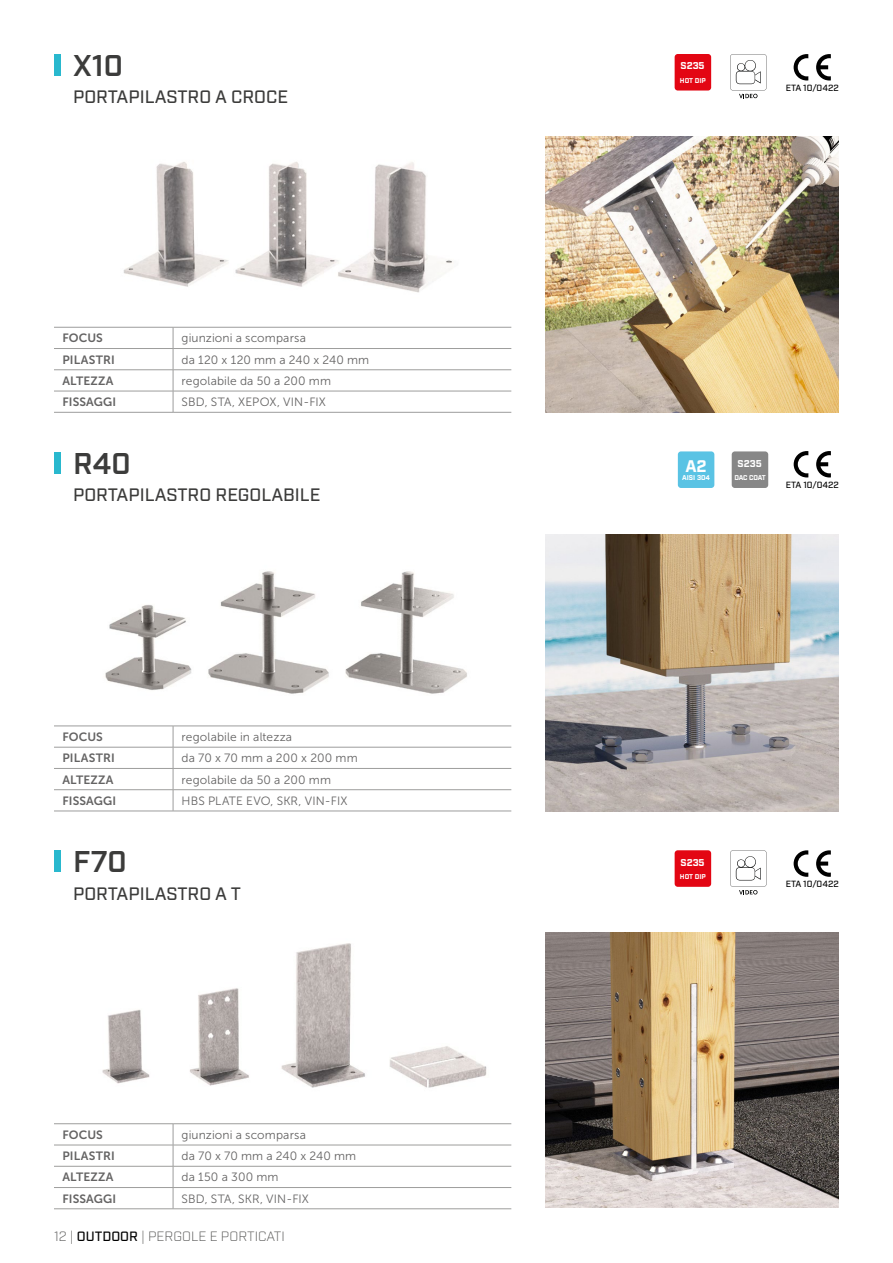
<style>
.page{position:relative;width:893px;height:1263px;background:#fff}
.page>*{position:absolute;margin:0;border:0;box-sizing:border-box;transform-origin:0 0}
.HEAD_1_CAP{font:600 30px "Industry";color:#3c3c3b}
.SUBHEAD_3_CAP{font:500 18px "Industry";color:#3c3c3b}
.SUBHEAD{font:500 18px "Industry";color:#3c3c3b}
.t1{font:700 16.8px "Industry";color:#fff}
.t2{font:300 13.5px "Industry";color:#575756}
.table_body_-_left{font:12px "Museo Sans 300";letter-spacing:.01em;color:#646363}
.table_head_-_left{font:12px "Museo Sans 700";letter-spacing:.01em;color:#646363}
.t3{font:700 9.9px "Industry";color:#fff}
.ICON{font:500 9px "Industry";color:#000}
.t4{font:700 6.9px "Industry";color:#fff}
.s1{font-weight:500;color:#000}
</style>
<div class="page">
<div style="left:54px;top:452px;width:6px;height:22px;background:#29b8ce"></div>
<img style="left:123px;top:162px;width:329px;height:131px">
<img style="left:105px;top:571px;width:362px;height:123px">
<img style="left:102px;top:943px;width:385px;height:145px">
<div style="left:54px;top:850px;width:6px;height:22px;background:#29b8ce"></div>
<div style="left:54px;top:54px;width:6px;height:22px;background:#29b8ce"></div>
<img style="left:545px;top:136px;width:294px;height:276px">
<img style="left:545px;top:932px;width:294px;height:276px">
<img style="left:545px;top:535px;width:294px;height:276px">
<svg style="left:794px;top:54px;width:14px;height:27px"></svg>
<svg style="left:816px;top:54px;width:15px;height:27px"></svg>
<svg style="left:730px;top:54px;width:37px;height:44px"></svg>
<div style="left:675px;top:54px;width:36px;height:37px;background:#e30613;border-radius:3px"></div>
<div style="left:732px;top:451px;width:36px;height:37px;background:#878787;border-radius:3px"></div>
<div style="left:678px;top:451px;width:36px;height:37px;background:#5ac3e4;border-radius:3px"></div>
<svg style="left:794px;top:451px;width:14px;height:26px"></svg>
<svg style="left:816px;top:451px;width:15px;height:26px"></svg>
<svg style="left:794px;top:850px;width:14px;height:27px"></svg>
<svg style="left:816px;top:850px;width:15px;height:27px"></svg>
<div style="left:675px;top:850px;width:36px;height:37px;background:#e30613;border-radius:3px"></div>
<svg style="left:730px;top:850px;width:37px;height:44px"></svg>
<hr style="left:54px;top:327px;width:119px;height:1px;background:#9d9d9c">
<hr style="left:173px;top:327px;width:338px;height:1px;background:#9d9d9c">
<hr style="left:54px;top:348px;width:119px;height:1px;background:#9d9d9c">
<hr style="left:173px;top:348px;width:338px;height:1px;background:#9d9d9c">
<hr style="left:54px;top:369px;width:119px;height:1px;background:#9d9d9c">
<hr style="left:173px;top:369px;width:338px;height:1px;background:#9d9d9c">
<hr style="left:54px;top:391px;width:119px;height:1px;background:#9d9d9c">
<hr style="left:173px;top:391px;width:338px;height:1px;background:#9d9d9c">
<svg style="left:173px;top:327px;width:1px;height:85px"></svg>
<hr style="left:54px;top:412px;width:119px;height:1px;background:#9d9d9c">
<hr style="left:173px;top:412px;width:338px;height:1px;background:#9d9d9c">
<hr style="left:54px;top:726px;width:119px;height:1px;background:#9d9d9c">
<hr style="left:173px;top:726px;width:338px;height:1px;background:#9d9d9c">
<hr style="left:54px;top:747px;width:119px;height:1px;background:#9d9d9c">
<hr style="left:173px;top:747px;width:338px;height:1px;background:#9d9d9c">
<hr style="left:54px;top:768px;width:119px;height:1px;background:#9d9d9c">
<hr style="left:173px;top:768px;width:338px;height:1px;background:#9d9d9c">
<hr style="left:54px;top:789px;width:119px;height:1px;background:#9d9d9c">
<hr style="left:173px;top:789px;width:338px;height:1px;background:#9d9d9c">
<svg style="left:173px;top:726px;width:1px;height:85px"></svg>
<hr style="left:54px;top:811px;width:119px;height:1px;background:#9d9d9c">
<hr style="left:173px;top:811px;width:338px;height:1px;background:#9d9d9c">
<hr style="left:54px;top:1123px;width:119px;height:1px;background:#9d9d9c">
<hr style="left:173px;top:1123px;width:338px;height:1px;background:#9d9d9c">
<hr style="left:54px;top:1145px;width:119px;height:1px;background:#9d9d9c">
<hr style="left:173px;top:1145px;width:338px;height:1px;background:#9d9d9c">
<hr style="left:54px;top:1166px;width:119px;height:1px;background:#9d9d9c">
<hr style="left:173px;top:1166px;width:338px;height:1px;background:#9d9d9c">
<hr style="left:54px;top:1187px;width:119px;height:1px;background:#9d9d9c">
<hr style="left:173px;top:1187px;width:338px;height:1px;background:#9d9d9c">
<svg style="left:173px;top:1124px;width:1px;height:84px"></svg>
<hr style="left:54px;top:1208px;width:119px;height:1px;background:#9d9d9c">
<hr style="left:173px;top:1208px;width:338px;height:1px;background:#9d9d9c">
<p class="HEAD_1_CAP" style="left:73px;top:48px;width:51px">X10</p>
<p class="SUBHEAD" style="left:73px;top:86px;width:216px">PORTAPILASTRO A CROCE</p>
<p class="table_head_-_left" style="left:63px;top:332px;width:42px">FOCUS</p>
<p class="table_body_-_left" style="left:182px;top:332px;width:126px">giunzioni a scomparsa</p>
<p class="table_head_-_left" style="left:63px;top:353px;width:54px">PILASTRI</p>
<p class="table_body_-_left" style="left:182px;top:353px;width:189px">da 120 x 120 mm a 240 x 240 mm</p>
<p class="table_head_-_left" style="left:63px;top:374px;width:52px">ALTEZZA</p>
<p class="table_body_-_left" style="left:182px;top:374px;width:151px">regolabile da 50 a 200 mm</p>
<p class="table_head_-_left" style="left:63px;top:395px;width:55px">FISSAGGI</p>
<p class="table_body_-_left" style="left:182px;top:396px;width:146px">SBD, STA, XEPOX, VIN-FIX</p>
<p class="HEAD_1_CAP" style="left:73px;top:445px;width:59px">R40</p>
<p class="SUBHEAD_3_CAP" style="left:73px;top:484px;width:249px">PORTAPILASTRO REGOLABILE</p>
<p class="table_head_-_left" style="left:63px;top:730px;width:42px">FOCUS</p>
<p class="table_body_-_left" style="left:182px;top:730px;width:112px">regolabile in altezza</p>
<p class="table_head_-_left" style="left:63px;top:751px;width:54px">PILASTRI</p>
<p class="table_body_-_left" style="left:182px;top:752px;width:178px">da 70 x 70 mm a 200 x 200 mm</p>
<p class="table_head_-_left" style="left:63px;top:773px;width:52px">ALTEZZA</p>
<p class="table_body_-_left" style="left:182px;top:773px;width:151px">regolabile da 50 a 200 mm</p>
<p class="table_head_-_left" style="left:63px;top:794px;width:55px">FISSAGGI</p>
<p class="table_body_-_left" style="left:182px;top:794px;width:167px">HBS PLATE EVO, SKR, VIN-FIX</p>
<p class="HEAD_1_CAP" style="left:73px;top:844px;width:55px">F70</p>
<p class="SUBHEAD_3_CAP" style="left:73px;top:883px;width:169px">PORTAPILASTRO A T</p>
<p class="table_head_-_left" style="left:63px;top:1128px;width:42px">FOCUS</p>
<p class="table_body_-_left" style="left:182px;top:1128px;width:126px">giunzioni a scomparsa</p>
<p class="table_head_-_left" style="left:63px;top:1149px;width:54px">PILASTRI</p>
<p class="table_body_-_left" style="left:182px;top:1149px;width:176px">da 70 x 70 mm a 240 x 240 mm</p>
<p class="table_head_-_left" style="left:63px;top:1170px;width:52px">ALTEZZA</p>
<p class="table_body_-_left" style="left:182px;top:1171px;width:99px">da 150 a 300 mm</p>
<p class="table_head_-_left" style="left:63px;top:1192px;width:55px">FISSAGGI</p>
<p class="table_body_-_left" style="left:182px;top:1192px;width:129px">SBD, STA, SKR, VIN-FIX</p>
<p class="t2" style="left:54px;top:1228px;width:232px">12 | <span class="s1">OUTDOOR</span> | PERGOLE E PORTICATI</p>
<p class="t3" style="left:680px;top:60px;width:26px">S235</p>
<p class="t4" style="left:680px;top:76px;width:27px">HOT DIP</p>
<p class="ICON" style="left:786px;top:83px;width:55px">ETA 10/0422</p>
<p class="t1" style="left:685px;top:456px;width:23px">A2</p>
<p class="t4" style="left:682px;top:474px;width:29px">AISI 304</p>
<p class="t3" style="left:738px;top:457px;width:26px">S235</p>
<p class="t4" style="left:734px;top:474px;width:33px">DAC COAT</p>
<p class="ICON" style="left:786px;top:479px;width:55px">ETA 10/0422</p>
<p class="t3" style="left:680px;top:856px;width:26px">S235</p>
<p class="t4" style="left:680px;top:872px;width:27px">HOT DIP</p>
<p class="ICON" style="left:786px;top:879px;width:55px">ETA 10/0422</p>
</div>
